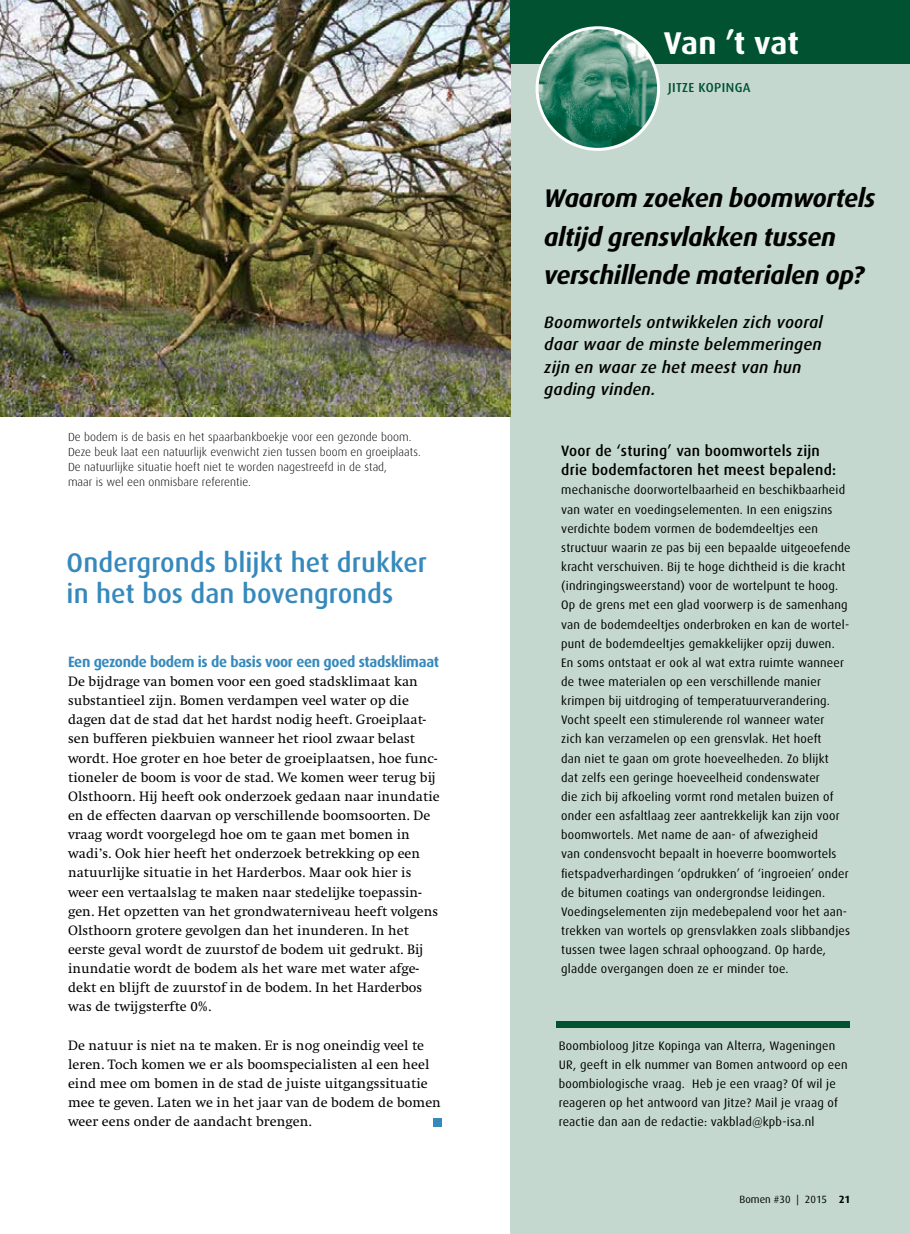
<style>
.page{position:relative;width:910px;height:1234px;background:#fff}
.page>*{position:absolute;margin:0;border:0;box-sizing:border-box;transform-origin:0 0}
.t1{font:700 31.5px "Dax";letter-spacing:-.005em;color:#fff}
.t2{font:500 27px/31.5px "Dax";color:#3689bc}
.t3{font:italic 700 25.5px/38.2px "Dax";letter-spacing:-.02em;color:#000}
.t4{font:italic 500 16.5px/22.5px "Dax";letter-spacing:.015em;color:#000}
.t5{font:500 15px/19.2px "Dax";letter-spacing:.015em;color:#000}
.t6{font:700 15px "Dax";letter-spacing:-.02em;color:#3689bc}
.t7{font:14.1px/19.2px "Swift EF";letter-spacing:.005em;color:#000}
.t8{font:500 13.05px "Dax";letter-spacing:.03em;color:#005231}
.t9{font:12.3px/19.2px "Dax";letter-spacing:.015em;color:#000}
.t10{font:300 11.7px/15px "Dax";letter-spacing:.005em;color:#000}
.t11{font:10.5px "Dax";letter-spacing:.005em;color:#000}
.s1{font-weight:700}
</style>
<div class="page">
<div style="left:510px;top:0;width:400px;height:1233px;background:#c4d8d0"></div>
<img style="left:0;top:0;width:510px;height:416px">
<div style="left:510px;top:0;width:400px;height:64px;background:#005231"></div>
<img style="left:537px;top:28px;width:121px;height:121px">
<div style="left:536px;top:26px;width:124px;height:125px;border:3px solid #fff;border-radius:50%"></div>
<div style="left:556px;top:1020px;width:294px;height:7px;background:#005231"></div>
<div style="left:434px;top:1117px;width:8px;height:8px;background:#3689bc"></div>
<p class="t10" style="left:68px;top:429px;width:354px">De bodem is de basis en het spaarbankboekje voor een gezonde boom.<br>Deze beuk laat een natuurlijk evenwicht zien tussen boom en groeiplaats.<br>De natuurlijke situatie hoeft niet te worden nagestreefd in de stad,<br>maar is wel een onmisbare referentie.</p>
<h2 class="t2" style="left:67px;top:546px;width:362px">Ondergronds blijkt het drukker in het bos dan bovengronds</h2>
<p class="t6" style="left:68px;top:653px;width:373px">Een gezonde bodem is de basis voor een goed stadsklimaat</p>
<p class="t7" style="left:68px;top:671px;width:373px">De bijdrage van bomen voor een goed stadsklimaat kan substantieel zijn. Bomen verdampen veel water op die dagen dat de stad dat het hardst nodig heeft. Groeiplaat&shy;sen bufferen piekbuien wanneer het riool zwaar belast wordt. Hoe groter en hoe beter de groeiplaatsen, hoe func&shy;tioneler de boom is voor de stad. We komen weer terug bij Olsthoorn. Hij heeft ook onderzoek gedaan naar inundatie en de effecten daarvan op verschillende boomsoorten. De vraag wordt voorgelegd hoe om te gaan met bomen in wadi’s. Ook hier heeft het onderzoek betrekking op een natuurlijke situatie in het Harderbos. Maar ook hier is weer een vertaalslag te maken naar stedelijke toepassin&shy;gen. Het opzetten van het grondwaterniveau heeft volgens Olsthoorn grotere gevolgen dan het inunderen. In het eerste geval wordt de zuurstof de bodem uit gedrukt. Bij inundatie wordt de bodem als het ware met water afge&shy;dekt en blijft de zuurstof in de bodem. In het Harderbos was de twijgsterfte 0%.</p>
<p class="t7" style="left:68px;top:1035px;width:374px">De natuur is niet na te maken. Er is nog oneindig veel te leren. Toch komen we er als boomspecialisten al een heel eind mee om bomen in de stad de juiste uitgangssituatie mee te geven. Laten we in het jaar van de bodem de bomen weer eens onder de aandacht brengen.</p>
<h1 class="t1" style="left:664px;top:25px;width:136px">Van ’t vat</h1>
<p class="t8" style="left:668px;top:80px;width:84px">JITZE KOPINGA</p>
<h3 class="t3" style="left:544px;top:179px;width:333px">Waarom zoeken boomwortels altijd grensvlakken tussen verschillende materialen op?</h3>
<h3 class="t4" style="left:544px;top:311px;width:280px">Boomwortels ontwikkelen zich vooral daar waar de minste belemmeringen zijn en waar ze het meest van hun gading vinden.</h3>
<p class="t5" style="left:561px;top:441px;width:276px">Voor de ‘sturing’ van boomwortels zijn drie bodemfactoren het meest bepalend:</p>
<p class="t9" style="left:561px;top:480px;width:291px">mechanische doorwortelbaarheid en beschikbaarheid van water en voedingselementen. In een enigszins verdichte bodem vormen de bodemdeeltjes een structuur waarin ze pas bij een bepaalde uitgeoefende kracht verschuiven. Bij te hoge dichtheid is die kracht (indringingsweerstand) voor de wortelpunt te hoog.<br>Op de grens met een glad voorwerp is de samenhang van de bodemdeeltjes onderbroken en kan de wortel&shy;punt de bodemdeeltjes gemakkelijker opzij duwen.<br>En soms ontstaat er ook al wat extra ruimte wanneer de twee materialen op een verschillende manier krimpen bij uitdroging of temperatuurverandering.<br>Vocht speelt een stimulerende rol wanneer water<br>zich kan verzamelen op een grensvlak. Het hoeft<br>dan niet te gaan om grote hoeveelheden. Zo blijkt<br>dat zelfs een geringe hoeveelheid condenswater<br>die zich bij afkoeling vormt rond metalen buizen of onder een asfaltlaag zeer aantrekkelijk kan zijn voor boomwortels. Met name de aan- of afwezigheid<br>van condensvocht bepaalt in hoeverre boomwortels fietspadverhardingen ‘opdrukken’ of ‘ingroeien’ onder de bitumen coatings van ondergrondse leidingen.<br>Voedingselementen zijn medebepalend voor het aan&shy;trekken van wortels op grensvlakken zoals slibbandjes tussen twee lagen schraal ophoogzand. Op harde, gladde overgangen doen ze er minder toe.</p>
<p class="t9" style="left:559px;top:1035px;width:290px">Boombioloog Jitze Kopinga van Alterra, Wageningen UR, geeft in elk nummer van Bomen antwoord op een boombiologische vraag. Heb je een vraag? Of wil je reageren op het antwoord van Jitze? Mail je vraag of reactie dan aan de redactie: vakblad@kpb-isa.nl</p>
<p class="t11" style="left:739px;top:1193px;width:113px">Bomen #30 | 2015 <span class="s1">21</span></p>
</div>
